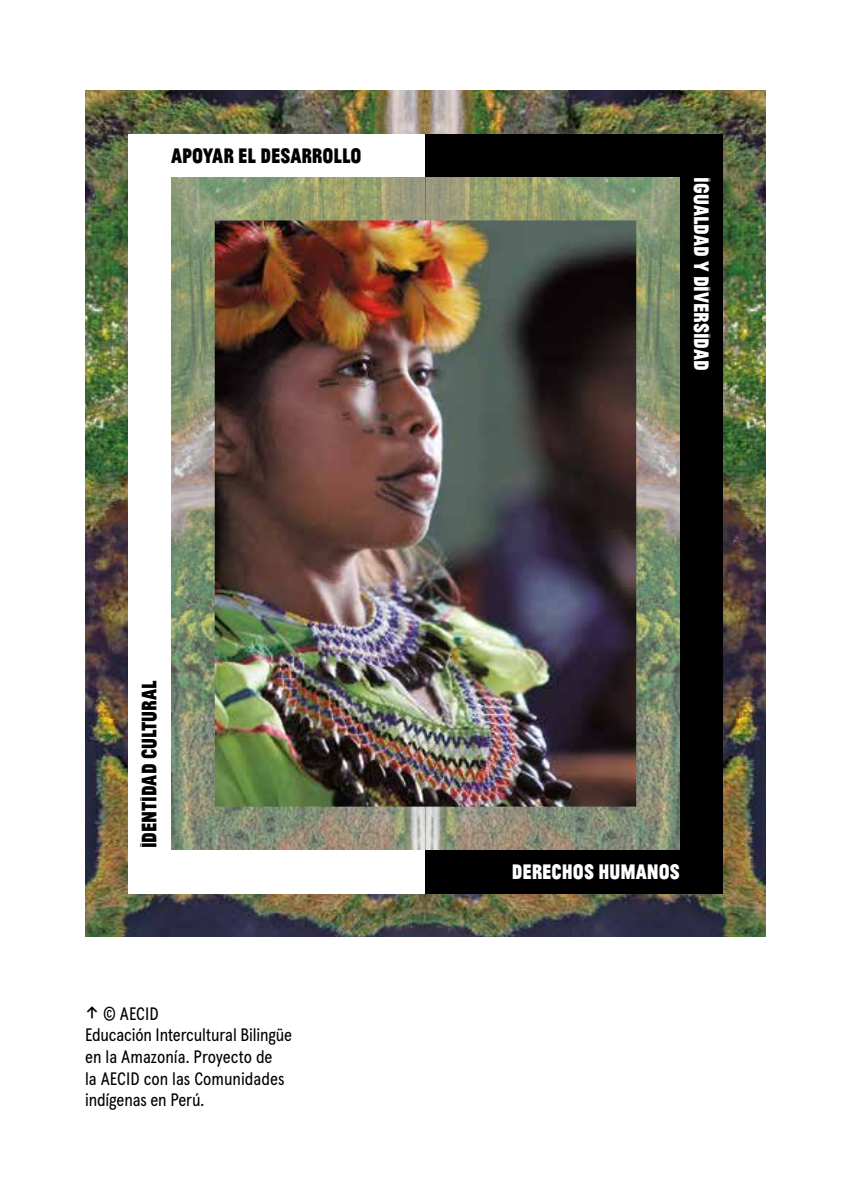
<style>
.page{position:relative;width:851px;height:1191px;background:#fff}
.page>*{position:absolute;margin:0;border:0;box-sizing:border-box;transform-origin:0 0}
.t1{font:100 22px "Jean Luc";color:#000}
.t2{font:100 22px "Jean Luc";color:#fff}
.t3{font:18px/21.6px "Apercu Condensed Pro";letter-spacing:-.01em;color:#000}
.s1{font-family:"Apercu Pro";font-size:22px}
</style>
<div class="page">
<img style="left:85px;top:91px;width:680px;height:845px">
<div style="left:128px;top:134px;width:297px;height:759px;background:#fff"></div>
<div style="left:425px;top:134px;width:298px;height:759px;background:#000"></div>
<img style="left:171px;top:177px;width:508px;height:673px">
<img style="left:215px;top:220px;width:421px;height:586px">
<p class="t1" style="left:171px;top:140px;width:192px">APOYAR EL DESARROLLO</p>
<p class="t1" style="left:134px;top:848px;width:169px;rotate:-90deg">IDENTIDAD CULTURAL</p>
<p class="t3" style="left:85px;top:1002px;width:208px"><span class="s1">↑</span> © AECID<br>Educación Intercultural Bilingüe en la Amazonía. Proyecto de<br>la AECID con las Comunidades indígenas en Perú.</p>
<p class="t2" style="left:716px;top:177px;width:195px;rotate:90deg">IGUALDAD Y DIVERSIDAD</p>
<p class="t2" style="left:511px;top:857px;width:169px">DERECHOS HUMANOS</p>
</div>
